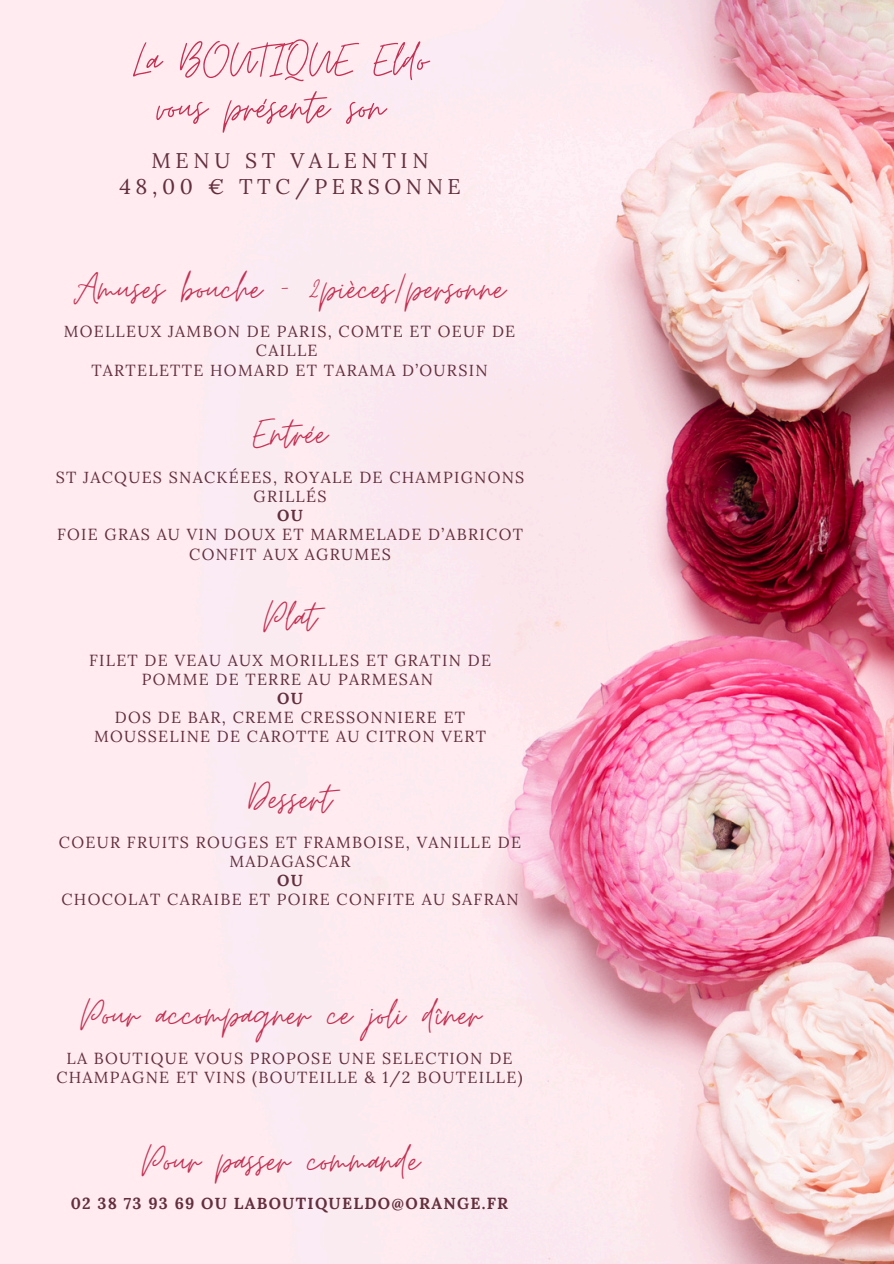
<style>
.page{position:relative;width:894px;height:1264px;background:#fff}
.page>*{position:absolute;margin:0;border:0;box-sizing:border-box;transform-origin:0 0}
.t1{font:51.9px/47.2px "Moon Time";letter-spacing:-.005em;color:#c43153;text-align:center}
.t2{font:46.65px "Moon Time";color:#c43153}
.t3{font:21.15px/26.2px "Lora";letter-spacing:.22em;color:#632f3e;text-align:center}
.t4{font:16.05px/19.2px "Lora";letter-spacing:.08em;color:#632f3e;text-align:center}
.t5{font:700 16.05px "Lora";letter-spacing:.08em;color:#632f3e}
</style>
<div class="page">
<img style="left:0;top:0;width:893px;height:1263px">
<h1 class="t1" style="left:133px;top:37px;width:296px">La BOUTIQUE Eldo vous présente son</h1>
<h3 class="t3" style="left:119px;top:147px;width:343px">MENU ST VALENTIN<br>48,00 € TTC/PERSONNE</h3>
<h1 class="t2" style="left:74px;top:260px;width:433px">Amuses bouche - 2pièces/personne</h1>
<p class="t4" style="left:64px;top:321px;width:453px;line-height:19.6px">MOELLEUX JAMBON DE PARIS, COMTE ET OEUF DE<br>CAILLE</p>
<p class="t4" style="left:91px;top:360px;width:397px">TARTELETTE HOMARD ET TARAMA D’OURSIN</p>
<h1 class="t2" style="left:253px;top:406px;width:75px">Entrée</h1>
<p class="t4" style="left:56px;top:467px;width:470px">ST JACQUES SNACKÉEES, ROYALE DE CHAMPIGNONS<br>GRILLÉS</p>
<p class="t5" style="left:277px;top:505px;width:27px">OU</p>
<p class="t4" style="left:57px;top:525px;width:467px">FOIE GRAS AU VIN DOUX ET MARMELADE D’ABRICOT<br>CONFIT AUX AGRUMES</p>
<h2 class="t2" style="left:263px;top:588px;width:54px">Plat</h2>
<p class="t4" style="left:89px;top:650px;width:403px">FILET DE VEAU AUX MORILLES ET GRATIN DE<br>POMME DE TERRE AU PARMESAN</p>
<p class="t5" style="left:277px;top:687px;width:27px">OU</p>
<p class="t4" style="left:94px;top:707px;width:393px">DOS DE BAR, CREME CRESSONNIERE ET<br>MOUSSELINE DE CAROTTE AU CITRON VERT</p>
<h1 class="t2" style="left:248px;top:770px;width:84px">Dessert</h1>
<p class="t4" style="left:59px;top:832px;width:463px">COEUR FRUITS ROUGES ET FRAMBOISE, VANILLE DE<br>MADAGASCAR</p>
<p class="t5" style="left:277px;top:870px;width:27px">OU</p>
<p class="t4" style="left:61px;top:889px;width:458px">CHOCOLAT CARAIBE ET POIRE CONFITE AU SAFRAN</p>
<h1 class="t2" style="left:80px;top:986px;width:401px">Pour accompagner ce joli dîner</h1>
<p class="t4" style="left:56px;top:1048px;width:467px">LA BOUTIQUE VOUS PROPOSE UNE SELECTION DE<br>CHAMPAGNE ET VINS (BOUTEILLE &amp; 1/2 BOUTEILLE)</p>
<h1 class="t2" style="left:142px;top:1131px;width:279px">Pour passer commande</h1>
<h4 class="t5" style="left:71px;top:1193px;width:439px">02 38 73 93 69 OU LABOUTIQUELDO@ORANGE.FR</h4>
</div>
